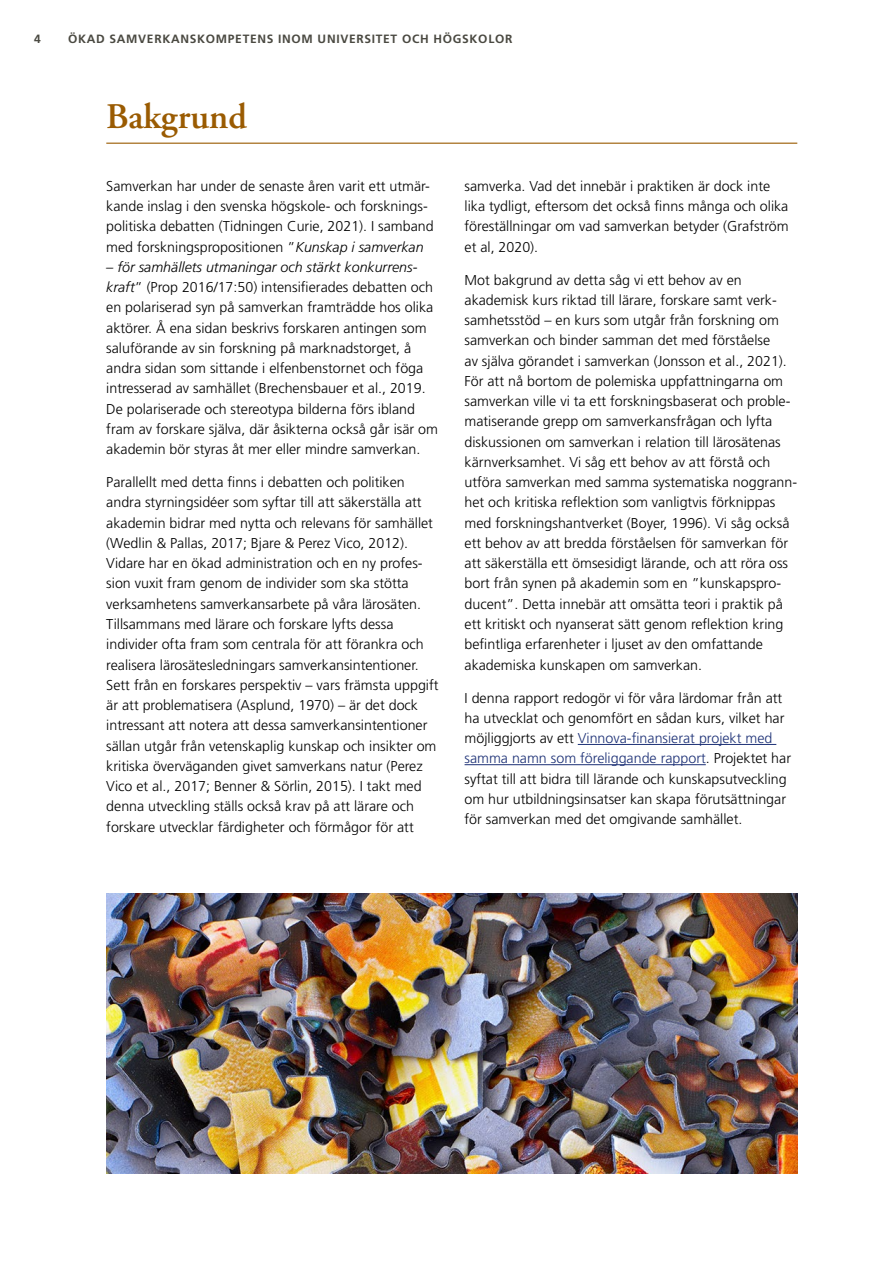
<style>
.page{position:relative;width:893px;height:1263px;background:#fff}
.page>*{position:absolute;margin:0;border:0;box-sizing:border-box;transform-origin:0 0}
.H2_Brons_huvudrubrik{font:600 36px "Adobe Garamond Pro";color:#9a5b02}
.Svart_Brödtext_utan{font:300 14.25px/20.2px "Frutiger LT Std";color:#000}
.t1{font:700 12px "Frutiger LT Std";letter-spacing:.06em;color:#4a4941}
.s1{font-style:italic}
.s2{color:#1d3176}
</style>
<div class="page">
<hr style="left:106px;top:143px;width:691px;height:1px;background:#9a5b02">
<hr style="left:578px;top:744px;width:198px;height:1px;background:#1d3176">
<hr style="left:465px;top:764px;width:241px;height:1px;background:#1d3176">
<img style="left:106px;top:893px;width:691px;height:281px">
<p class="t1" style="left:34px;top:32px;width:8px">4</p>
<p class="t1" style="left:68px;top:32px;width:446px">ÖKAD SAMVERKANSKOMPETENS INOM UNIVERSITET OCH HÖGSKOLOR</p>
<h2 class="H2_Brons_huvudrubrik" style="left:106px;top:96px;width:142px">Bakgrund</h2>
<p class="Svart_Brödtext_utan" style="left:106px;top:176px;width:329px">Samverkan har under de senaste åren varit ett utmär&shy;kande inslag i den svenska högskole- och forsknings&shy;politiska debatten (Tidningen Curie, 2021). I samband med forskningspropositionen ”<span class="s1">Kunskap i samverkan</span></p>
<p class="Svart_Brödtext_utan" style="left:106px;top:257px;width:333px"><span class="s1">– för samhällets utmaningar och stärkt konkurrens&shy;kraft</span>” (Prop 2016/17:50) intensifierades debatten och en polariserad syn på samverkan framträdde hos olika aktörer. Å ena sidan beskrivs forskaren antingen som saluförande av sin forskning på marknadstorget, å andra sidan som sittande i elfenbenstornet och föga intresserad av samhället (Brechensbauer et al., 2019.<br>De polariserade och stereotypa bilderna förs ibland fram av forskare själva, där åsikterna också går isär om akademin bör styras åt mer eller mindre samverkan.</p>
<p class="Svart_Brödtext_utan" style="left:106px;top:472px;width:334px">Parallellt med detta finns i debatten och politiken andra styrningsidéer som syftar till att säkerställa att akademin bidrar med nytta och relevans för samhället (Wedlin &amp; Pallas, 2017; Bjare &amp; Perez Vico, 2012).<br>Vidare har en ökad administration och en ny profes&shy;sion vuxit fram genom de individer som ska stötta verksamhetens samverkansarbete på våra lärosäten.<br>Tillsammans med lärare och forskare lyfts dessa individer ofta fram som centrala för att förankra och realisera lärosätesledningars samverkansintentioner.<br>Sett från en forskares perspektiv – vars främsta uppgift är att problematisera (Asplund, 1970) – är det dock intressant att notera att dessa samverkansintentioner sällan utgår från vetenskaplig kunskap och insikter om kritiska överväganden givet samverkans natur (Perez Vico et al., 2017; Benner &amp; Sörlin, 2015). I takt med denna utveckling ställs också krav på att lärare och forskare utvecklar färdigheter och förmågor för att</p>
<p class="Svart_Brödtext_utan" style="left:465px;top:176px;width:326px">samverka. Vad det innebär i praktiken är dock inte lika tydligt, eftersom det också finns många och olika föreställningar om vad samverkan betyder (Grafström et al, 2020).</p>
<p class="Svart_Brödtext_utan" style="left:465px;top:270px;width:334px">Mot bakgrund av detta såg vi ett behov av en akademisk kurs riktad till lärare, forskare samt verk&shy;samhetsstöd – en kurs som utgår från forskning om samverkan och binder samman det med förståelse<br>av själva görandet i samverkan (Jonsson et al., 2021).<br>För att nå bortom de polemiska uppfattningarna om samverkan ville vi ta ett forskningsbaserat och proble&shy;matiserande grepp om samverkansfrågan och lyfta diskussionen om samverkan i relation till lärosätenas kärnverksamhet. Vi såg ett behov av att förstå och utföra samverkan med samma systematiska noggrann&shy;het och kritiska reflektion som vanligtvis förknippas med forskningshantverket (Boyer, 1996). Vi såg också ett behov av att bredda förståelsen för samverkan för att säkerställa ett ömsesidigt lärande, och att röra oss bort från synen på akademin som en ”kunskapspro&shy;ducent”. Detta innebär att omsätta teori i praktik på ett kritiskt och nyanserat sätt genom reflektion kring befintliga erfarenheter i ljuset av den omfattande akademiska kunskapen om samverkan.</p>
<p class="Svart_Brödtext_utan" style="left:465px;top:688px;width:328px">I denna rapport redogör vi för våra lärdomar från att ha utvecklat och genomfört en sådan kurs, vilket har möjliggjorts av ett <span class="s2">Vinnova-finansierat projekt med samma namn som föreliggande rapport</span>. Projektet har syftat till att bidra till lärande och kunskapsutveckling om hur utbildningsinsatser kan skapa förutsättningar för samverkan med det omgivande samhället.</p>
</div>
